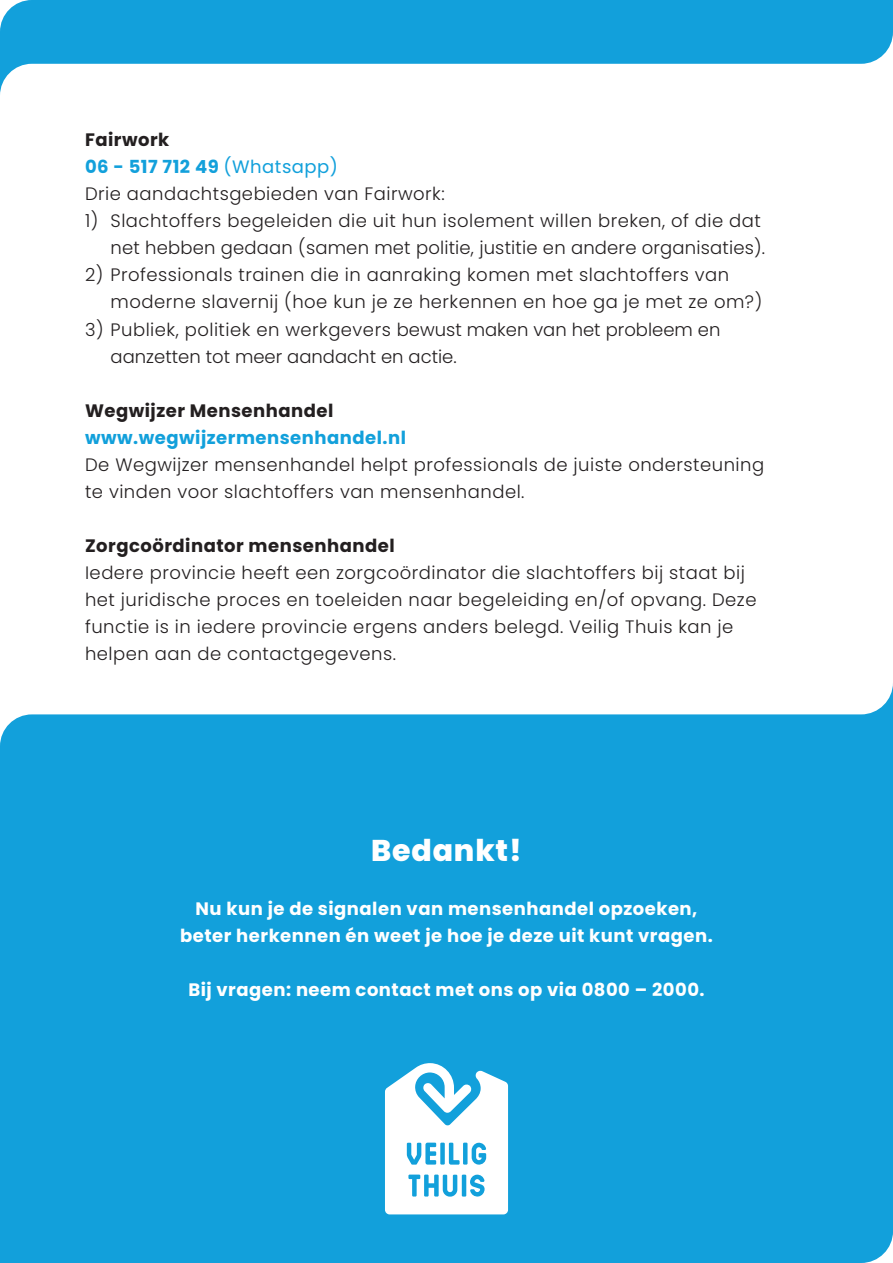
<style>
.page{position:relative;width:893px;height:1263px;background:#fff}
.page>*{position:absolute;margin:0;border:0;box-sizing:border-box;transform-origin:0 0}
.t1{font:800 30px "Poppins";letter-spacing:.025em;color:#fff}
.t2{font:300 18px/27px "Poppins";letter-spacing:.025em;color:#231f20}
.t3{font:700 18px/27px "Poppins";letter-spacing:.025em;color:#fff;text-align:center}
.t4{font:300 18px/27px "Poppins";color:#231f20}
.t5{font:700 18px "Poppins";letter-spacing:.025em;color:#231f20}
.t6{font:700 18px "Poppins";letter-spacing:.025em;color:#12a0db}
.s1{font-weight:400}
</style>
<div class="page">
<div style="left:0;top:684px;width:893px;height:579px;background:#12a0db"></div>
<svg style="left:0;top:0;width:893px;height:94px;fill:#12a0db"></svg>
<svg style="left:385px;top:1063px;width:123px;height:151px"></svg>
<p class="t5" style="left:85px;top:130px;width:86px">Fairwork</p>
<p class="t6" style="left:85px;top:157px;width:254px">06 - 517 712 49 <span class="s1">(Whatsapp)</span></p>
<p class="t2" style="left:85px;top:181px;width:361px">Drie aandachtsgebieden van Fairwork:</p>
<p class="t2" style="left:85px;top:208px;width:682px;text-align:right">1) Slachtoffers begeleiden die uit hun isolement willen breken, of die dat net hebben gedaan (samen met politie, justitie en andere organisaties).</p>
<p class="t2" style="left:111px;top:262px;width:653px;text-indent:-26px">2) Professionals trainen die in aanraking komen met slachtoffers van moderne slavernij (hoe kun je ze herkennen en hoe ga je met ze om?)</p>
<p class="t4" style="left:111px;top:316px;width:611px;text-indent:-26px">3) Publiek, politiek en werkgevers bewust maken van het probleem en aanzetten tot meer aandacht en actie.</p>
<p class="t5" style="left:85px;top:400px;width:250px">Wegwijzer Mensenhandel</p>
<p class="t6" style="left:85px;top:427px;width:322px">www.wegwijzermensenhandel.nl</p>
<p class="t2" style="left:85px;top:451px;width:681px">De Wegwijzer mensenhandel helpt professionals de juiste ondersteuning te vinden voor slachtoffers van mensenhandel.</p>
<p class="t5" style="left:85px;top:535px;width:311px">Zorgcoördinator mensenhandel</p>
<p class="t2" style="left:85px;top:559px;width:673px">Iedere provincie heeft een zorgcoördinator die slachtoffers bij staat bij het juridische proces en toeleiden naar begeleiding en/of opvang. Deze functie is in iedere provincie ergens anders belegd. Veilig Thuis kan je helpen aan de contactgegevens.</p>
<p class="t1" style="left:371px;top:833px;width:152px">Bedankt!</p>
<p class="t3" style="left:180px;top:895px;width:534px">Nu kun je de signalen van mensenhandel opzoeken, beter herkennen én weet je hoe je deze uit kunt vragen.</p>
<p class="t3" style="left:188px;top:976px;width:518px">Bij vragen: neem contact met ons op via 0800 – 2000.</p>
</div>
